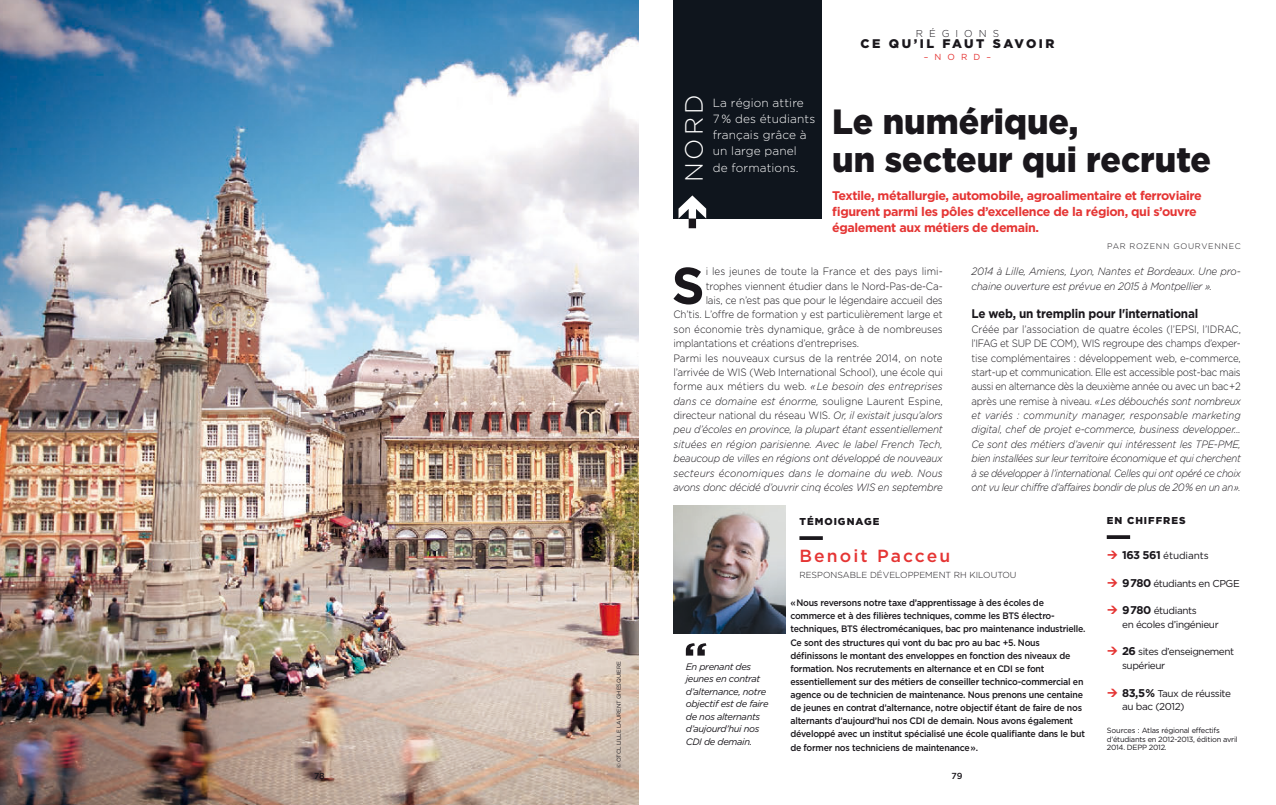
<style>
.page{position:relative;width:1276px;height:805px;background:#fff}
.page>*{position:absolute;margin:0;border:0;box-sizing:border-box;transform-origin:0 0}
.t1{font:700 51.75px "Gotham";color:#1a171c}
.t2{font:900 35px/37.5px "Gotham";color:#1a171c}
.t3{font:300 25px "Gotham";color:#fff}
.t4{font:500 17.5px "Gotham";letter-spacing:.12em;color:#e53534}
.t5{font:700 12.5px/16.2px "Gotham";letter-spacing:-.03em;color:#e53534}
.t6{font:700 12.5px "Gotham";letter-spacing:-.02em;color:#1a171c;scale:.94 1}
.t7{font:900 12.5px "Gotham";letter-spacing:.2em;color:#1a171c}
.t8{font:300 11.88px/16.2px "Gotham";letter-spacing:.01em;color:#fff}
.t9{font:italic 300 10.62px/14.4px "Gotham";letter-spacing:-.015em;color:#1a171c;text-align:justify;scale:.91 1}
.t10{font:300 10.62px "Gotham";letter-spacing:-.015em;color:#1a171c;scale:.93 1}
.t11{font:italic 300 10.62px/14.4px "Gotham";letter-spacing:-.015em;color:#1a171c;scale:.93 1}
.t12{font:italic 300 10.62px "Gotham";letter-spacing:.005em;color:#1a171c;scale:.93 1}
.t13{font:300 10.62px "Gotham";letter-spacing:.005em;color:#1a171c;scale:.93 1}
.t14{font:italic 300 10.62px "Gotham";letter-spacing:.01em;color:#1a171c;scale:.93 1}
.t15{font:300 10.62px "Gotham";letter-spacing:.01em;color:#1a171c;scale:.93 1}
.t16{font:10px/13.8px "Gotham";letter-spacing:-.04em;color:#1a171c}
.t17{font:900 10px "Gotham";letter-spacing:.1em;color:#1a171c}
.t18{font:10px "Gotham";letter-spacing:-.01em;color:#1a171c}
.t19{font:300 10px "Gotham";letter-spacing:.6em;color:#1a171c}
.t20{font:500 9.38px/13.1px "Gotham";letter-spacing:-.025em;color:#1a171c;scale:.94 1}
.t21{font:italic 9.38px/12.5px "Gotham";letter-spacing:-.035em;color:#1a171c}
.t22{font:300 8.75px "Gotham";color:#1a171c}
.t23{font:8.75px "Gotham";color:#e53534}
.t24{font:500 8.75px "Gotham";color:#1a171c}
.t25{font:300 8.12px "Gotham";letter-spacing:.09em;color:#1a171c}
.t26{font:7.5px/8.8px "Gotham";letter-spacing:-.03em;color:#1a171c}
.t27{font:5.62px "Gotham";letter-spacing:-.01em;color:#1a171c}
.s1{font-style:normal}
.s2{font-style:italic}
.s3{font-weight:700;font-size:11.25px}
</style>
<div class="page">
<img style="left:0;top:0;width:638px;height:804px">
<div style="left:673px;top:0;width:149px;height:218px;background:#0f151d"></div>
<svg style="left:678px;top:195px;width:28px;height:33px"></svg>
<img style="left:673px;top:505px;width:112px;height:128px">
<svg style="left:799px;top:536px;width:24px;height:4px"></svg>
<svg style="left:686px;top:643px;width:20px;height:12px"></svg>
<svg style="left:1106px;top:535px;width:24px;height:4px"></svg>
<p class="t24" style="left:314px;top:770px;width:12px">78</p>
<p class="t27" style="left:615px;top:768px;width:109px;rotate:-90deg">© OTCL LILLE LAURENT GHESQUIERE</p>
<h3 class="t3" style="left:680px;top:182px;width:89px;rotate:-90deg">NORD</h3>
<p class="t8" style="left:713px;top:94px;width:104px">La région attire<br>7 % des étudiants français grâce à un large panel<br>de formations.</p>
<p class="t19" style="left:915px;top:28px;width:85px">RÉGIONS</p>
<h3 class="t7" style="left:860px;top:36px;width:196px">CE QU’IL FAUT SAVOIR</h3>
<p class="t23" style="left:923px;top:52px;width:69px">–NORD–</p>
<h2 class="t2" style="left:832px;top:102px;width:380px">Le numérique,<br>un secteur qui recrute</h2>
<h3 class="t5" style="left:832px;top:187px;width:371px">Textile, métallurgie, automobile, agroalimentaire et ferroviaire figurent parmi les pôles d’excellence de la région, qui s’ouvre également aux métiers de demain.</h3>
<p class="t25" style="left:1107px;top:241px;width:135px">PAR ROZENN GOURVENNEC</p>
<h1 class="t1" style="left:671px;top:256px;width:35px">S</h1>
<p class="t15" style="left:705px;top:265px;width:256px">i les jeunes de toute la France et des pays limi-</p>
<p class="t10" style="left:705px;top:280px;width:256px">trophes viennent étudier dans le Nord-Pas-de-Ca-</p>
<p class="t10" style="left:705px;top:294px;width:256px">lais, ce n’est pas que pour le légendaire accueil des</p>
<p class="t10" style="left:673px;top:309px;width:291px">Ch’tis. L’offre de formation y est particulièrement large et</p>
<p class="t10" style="left:673px;top:323px;width:291px">son économie très dynamique, grâce à de nombreuses</p>
<p class="t10" style="left:673px;top:337px;width:201px">implantations et créations d’entreprises.</p>
<p class="t13" style="left:673px;top:352px;width:291px">Parmi les nouveaux cursus de la rentrée 2014, on note</p>
<p class="t10" style="left:673px;top:366px;width:291px">l’arrivée de WIS (Web International School), une école qui</p>
<p class="t12" style="left:673px;top:380px;width:291px"><span class="s1">forme aux métiers du web.</span> « Le besoin des entreprises</p>
<p class="t12" style="left:673px;top:395px;width:291px">dans ce domaine est énorme, <span class="s1">souligne Laurent Espine,</span></p>
<p class="t10" style="left:673px;top:409px;width:291px">directeur national du réseau WIS. <span class="s2">Or, il existait jusqu’alors</span></p>
<p class="t11" style="left:673px;top:422px;width:291px">peu d’écoles en province, la plupart étant essentiellement</p>
<p class="t11" style="left:673px;top:437px;width:291px">situées en région parisienne. Avec le label French Tech,</p>
<p class="t11" style="left:673px;top:451px;width:291px">beaucoup de villes en régions ont développé de nouveaux</p>
<p class="t14" style="left:673px;top:467px;width:291px">secteurs économiques dans le domaine du web. Nous</p>
<p class="t11" style="left:673px;top:480px;width:291px">avons donc décidé d’ouvrir cinq écoles WIS en septembre</p>
<p class="t11" style="left:971px;top:264px;width:291px">2014 à Lille, Amiens, Lyon, Nantes et Bordeaux. Une pro&shy;chaine ouverture est prévue en 2015 à Montpellier ».</p>
<h3 class="t6" style="left:971px;top:306px;width:243px">Le web, un tremplin pour l'international</h3>
<p class="t9" style="left:971px;top:322px;width:298px"><span class="s1">Créée par l’association de quatre écoles (l’EPSI, l’IDRAC, l’IFAG et SUP DE COM), WIS regroupe des champs d’exper&shy;tise complémentaires : développement web, e-commerce, start-up et communication. Elle est accessible post-bac mais aussi en alternance dès la deuxième année ou avec un bac+2 après une remise à niveau.</span> « Les débouchés sont nombreux et variés : community manager, responsable marketing digital, chef de projet e-commerce, business developper...<br>Ce sont des métiers d’avenir qui intéressent les TPE-PME, bien installées sur leur territoire économique et qui cherchent à se développer à l’international. Celles qui ont opéré ce choix ont vu leur chiffre d’affaires bondir de plus de 20 % en un an ».</p>
<p class="t21" style="left:686px;top:660px;width:84px">En prenant des jeunes en contrat d’alternance, notre objectif est de faire de nos alternants d’aujourd’hui nos<br>CDI de demain.</p>
<p class="t17" style="left:799px;top:515px;width:81px">TÉMOIGNAGE</p>
<h3 class="t4" style="left:799px;top:546px;width:152px">Benoit Pacceu</h3>
<p class="t22" style="left:799px;top:569px;width:219px">RESPONSABLE DÉVELOPPEMENT RH KILOUTOU</p>
<p class="t20" style="left:790px;top:595px;width:315px">« Nous reversons notre taxe d’apprentissage à des écoles de commerce et à des filières techniques, comme les BTS électro&shy;techniques, BTS électromécaniques, bac pro maintenance industrielle.<br>Ce sont des structures qui vont du bac pro au bac +5. Nous définissons le montant des enveloppes en fonction des niveaux de formation. Nos recrutements en alternance et en CDI se font essentiellement sur des métiers de conseiller technico-commercial en agence ou de technicien de maintenance. Nous prenons une centaine de jeunes en contrat d’alternance, notre objectif étant de faire de nos alternants d’aujourd’hui nos CDI de demain. Nous avons également développé avec un institut spécialisé une école qualifiante dans le but de former nos techniciens de maintenance».</p>
<p class="t24" style="left:951px;top:770px;width:12px">79</p>
<p class="t17" style="left:1106px;top:514px;width:80px">EN CHIFFRES</p>
<p class="t18" style="left:1122px;top:549px;width:88px"><span class="s3">163 561</span> étudiants</p>
<p class="t16" style="left:1122px;top:575px;width:119px"><span class="s3">9 780</span> étudiants en CPGE</p>
<p class="t16" style="left:1122px;top:603px;width:98px"><span class="s3">9 780</span> étudiants<br>en écoles d’ingénieur</p>
<p class="t16" style="left:1122px;top:644px;width:114px"><span class="s3">26</span> sites d’enseignement supérieur</p>
<p class="t16" style="left:1122px;top:685px;width:110px"><span class="s3">83,5 %</span> Taux de réussite au bac (2012)</p>
<p class="t26" style="left:1106px;top:725px;width:132px">Sources : Atlas régional effectifs d’étudiants en 2012-2013, édition avril<br>2014. DEPP 2012.</p>
</div>
